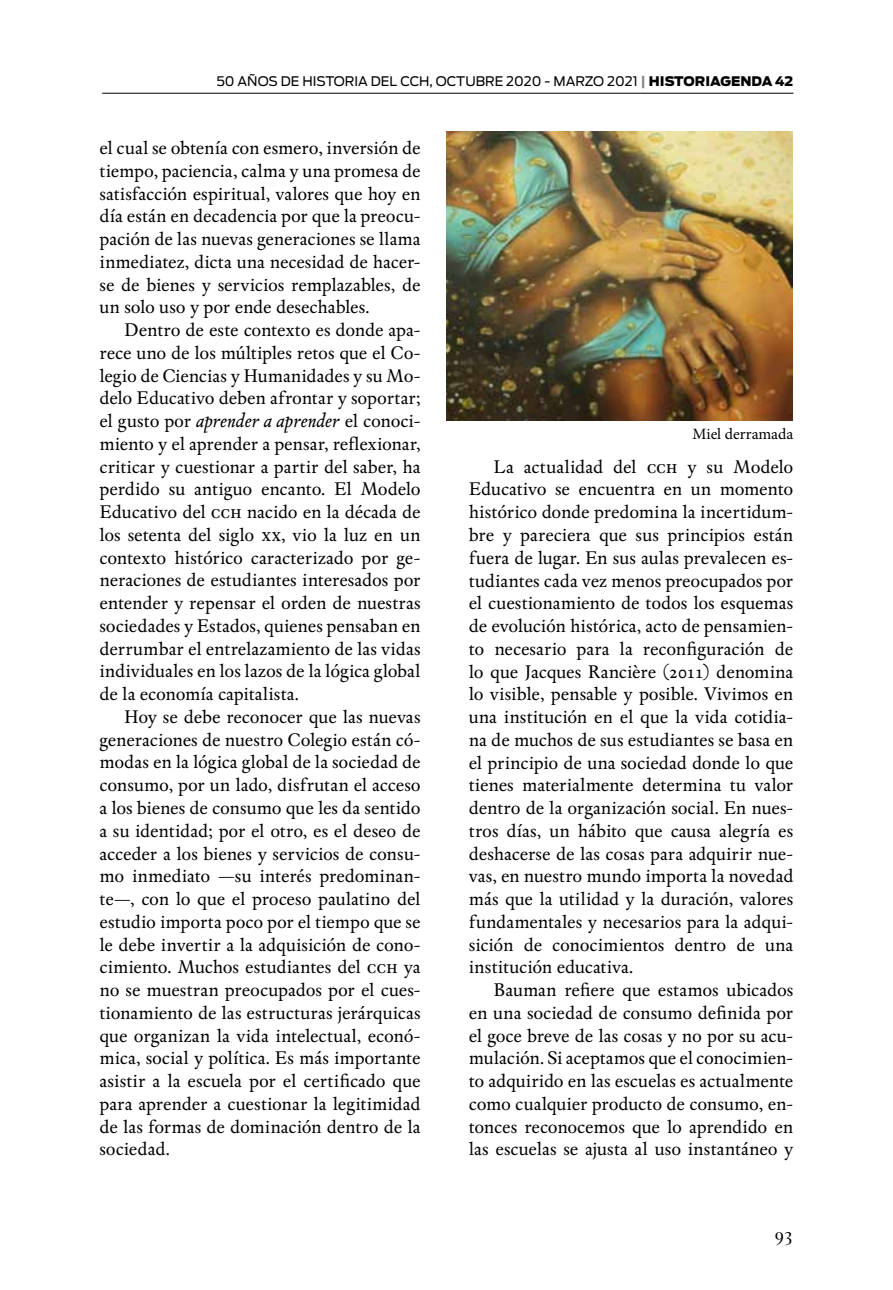
<style>
.page{position:relative;width:893px;height:1290px;background:#fff}
.page>*{position:absolute;margin:0;border:0;box-sizing:border-box;transform-origin:0 0}
.t1{font:21px "Wessex";color:#000}
.t2{font:19.25px/22.8px "Espinosa Nova";letter-spacing:-.005em;color:#000;text-align:justify}
.t3{font:15.75px "Minion Pro";color:#000}
.t4{font:13.12px "Antenna";color:#000}
.s1{font-weight:700;color:#808285}
.s2{font-weight:900}
.s3{font-style:italic}
</style>
<div class="page">
<hr style="left:102px;top:93px;width:691px;height:1px;background:#000">
<img style="left:446px;top:131px;width:346px;height:289px">
<p class="t4" style="left:216px;top:73px;width:579px">50 AÑOS DE HISTORIA DEL CCH, OCTUBRE 2020 - MARZO 2021 <span class="s1">|</span> <span class="s2">HISTORIAGENDA 42</span></p>
<p class="t2" style="left:100px;top:137px;width:323px">el cual se obtenía con esmero, inversión de tiempo, paciencia, calma y una promesa de satisfacción espiritual, valores que hoy en día están en decadencia por que la preocu&shy;pación de las nuevas generaciones se llama inmediatez, dicta una necesidad de hacer&shy;se de bienes y servicios remplazables, de un solo uso y por ende desechables.</p>
<p class="t2" style="left:99px;top:319px;width:323px;text-indent:25px">Dentro de este contexto es donde apa&shy;rece uno de los múltiples retos que el Co&shy;legio de Ciencias y Humanidades y su Mo&shy;delo Educativo deben afrontar y soportar; el gusto por <span class="s3">aprender a aprender</span> el conoci&shy;miento y el aprender a pensar, reflexionar, criticar y cuestionar a partir del saber, ha perdido su antiguo encanto. El Modelo Educativo del cch nacido en la década de los setenta del siglo xx, vio la luz en un contexto histórico caracterizado por ge&shy;neraciones de estudiantes interesados por entender y repensar el orden de nuestras sociedades y Estados, quienes pensaban en derrumbar el entrelazamiento de las vidas individuales en los lazos de la lógica global de la economía capitalista.</p>
<p class="t2" style="left:99px;top:706px;width:323px;text-indent:25px">Hoy se debe reconocer que las nuevas generaciones de nuestro Colegio están có&shy;modas en la lógica global de la sociedad de consumo, por un lado, disfrutan el acceso a los bienes de consumo que les da sentido a su identidad; por el otro, es el deseo de acceder a los bienes y servicios de consu&shy;mo inmediato —su interés predominan&shy;te—, con lo que el proceso paulatino del estudio importa poco por el tiempo que se le debe invertir a la adquisición de cono&shy;cimiento. Muchos estudiantes del cch ya no se muestran preocupados por el cues&shy;tionamiento de las estructuras jerárquicas que organizan la vida intelectual, econó&shy;mica, social y política. Es más importante asistir a la escuela por el certificado que para aprender a cuestionar la legitimidad de las formas de dominación dentro de la sociedad.</p>
<p class="t3" style="left:692px;top:424px;width:102px">Miel derramada</p>
<p class="t2" style="left:469px;top:456px;width:326px;text-indent:25px">La actualidad del cch y su Modelo Educativo se encuentra en un momento histórico donde predomina la incertidum&shy;bre y pareciera que sus principios están fuera de lugar. En sus aulas prevalecen es&shy;tudiantes cada vez menos preocupados por el cuestionamiento de todos los esquemas de evolución histórica, acto de pensamien&shy;to necesario para la reconfiguración de lo que Jacques Rancière (2011) denomina lo visible, pensable y posible. Vivimos en una institución en el que la vida cotidia&shy;na de muchos de sus estudiantes se basa en el principio de una sociedad donde lo que tienes materialmente determina tu valor dentro de la organización social. En nues&shy;tros días, un hábito que causa alegría es deshacerse de las cosas para adquirir nue&shy;vas, en nuestro mundo importa la novedad más que la utilidad y la duración, valores fundamentales y necesarios para la adqui&shy;sición de conocimientos dentro de una institución educativa.</p>
<p class="t2" style="left:469px;top:979px;width:326px;text-indent:25px">Bauman refiere que estamos ubicados en una sociedad de consumo definida por el goce breve de las cosas y no por su acu&shy;mulación. Si aceptamos que el conocimien&shy;to adquirido en las escuelas es actualmente como cualquier producto de consumo, en&shy;tonces reconocemos que lo aprendido en las escuelas se ajusta al uso instantáneo y</p>
<p class="t1" style="left:775px;top:1223px;width:19px">93</p>
</div>
